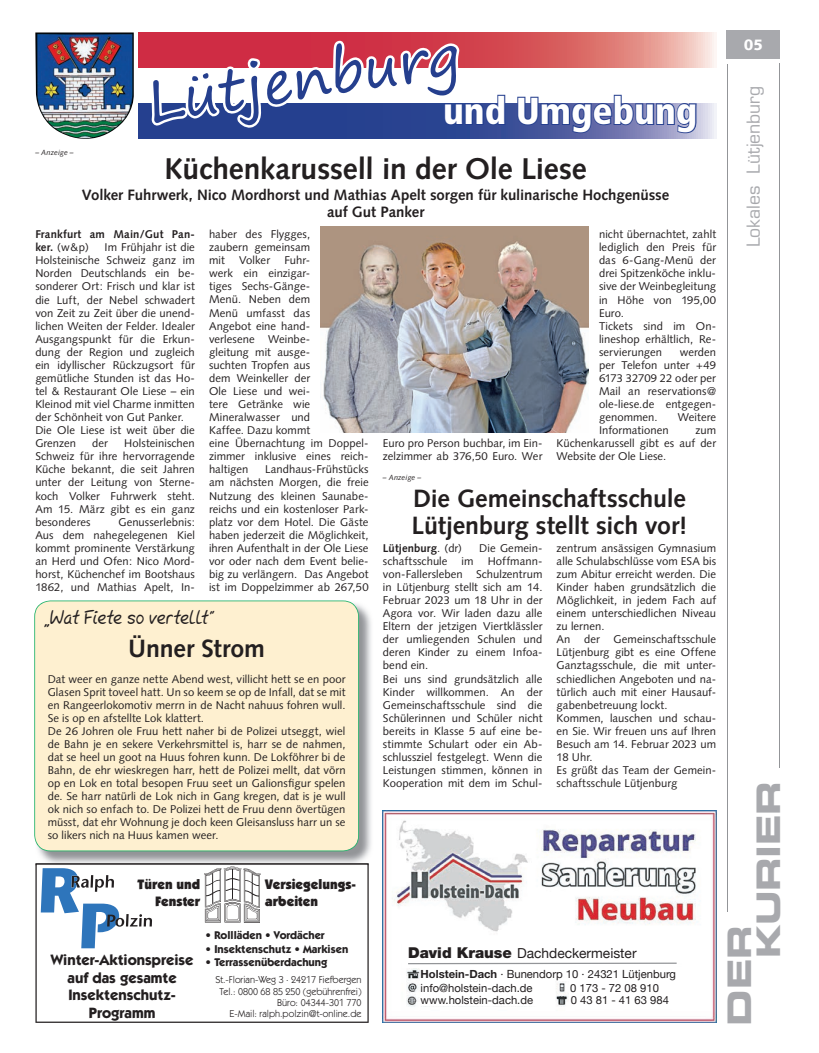
<style>
.page{position:relative;width:819px;height:1053px;background:#fff}
.page>*{position:absolute;margin:0;border:0;box-sizing:border-box;transform-origin:0 0}
.t1{font:57.5px "Segoe Print";color:#253f8e}
.t2{font:900 condensed 37.5px "Frutiger LT Std";color:#fff}
.t3{font:32.5px/28.9px "Eurostile LT Std Bold Ex 2";letter-spacing:-.01em;color:#a8a9ad}
.t4{font:700 30px "Syntax LT Std";letter-spacing:-.005em;color:#231f20}
.t5{font:700 25px/27.5px "Syntax LT Std";letter-spacing:-.005em;color:#231f20}
.t6{font:18.75px "Mcgannahan";letter-spacing:-.01em;color:#231f20;scale:.95 1}
.t7{font:17.5px "Eurostile LT Std";color:#a8a9ad}
.t8{font:700 15px/17.5px "Syntax LT Std";letter-spacing:-.005em;color:#231f20;text-align:center}
.t9{font:700 15px/17.5px "Itc Kabel";color:#231f20;text-align:center}
.t10{font:900 15px "Syntax LT Std";color:#fff}
.t11{font:900 13.75px/16.5px "Itc Kabel";color:#231f20;text-align:right}
.t12{font:13.75px "Helvetica Neue";color:#231f20}
.t13{font:11.25px/13px "Syntax";letter-spacing:.005em;color:#231f20}
.t14{font:11.25px/13.5px "Helvetica Neue";color:#231f20}
.t15{font:700 11.25px "Itc Kabel";color:#231f20}
.t16{font:700 11.25px/13px "Syntax";letter-spacing:.01em;color:#231f20}
.t17{font:10px/11.2px "Itc Kabel";color:#231f20;text-align:right}
.t18{font:italic 7.5px "Syntax LT Std";letter-spacing:.015em;color:#231f20}
.s1{font-weight:400}
.s2{font-weight:900;font-size:15px}
.s3{font-weight:700}
</style>
<div class="page">
<hr style="left:726px;top:64px;width:1px;height:847px;background:#939598">
<hr style="left:779px;top:64px;width:1px;height:703px;background:#939598">
<div style="left:726px;top:30px;width:54px;height:29px;background:#a8a9ad"></div>
<svg style="left:35px;top:865px;width:333px;height:157px"></svg>
<img style="left:383px;top:810px;width:333px;height:212px">
<div style="left:420px;top:967px;width:134px;height:38px;background:#fff"></div>
<div style="left:548px;top:966px;width:136px;height:14px;background:#fff"></div>
<div style="left:569px;top:979px;width:121px;height:29px;background:#fff"></div>
<div style="left:402px;top:943px;width:274px;height:24px;background:#fff"></div>
<svg style="left:408px;top:961px;width:270px;height:3px"></svg>
<svg style="left:138px;top:103px;width:578px;height:36px;background:#7f89ba"></svg>
<svg style="left:138px;top:32px;width:578px;height:36px;background:#dd7173"></svg>
<svg style="left:516px;top:94px;width:181px;height:40px"></svg>
<img style="left:35px;top:32px;width:99px;height:107px">
<svg style="left:146px;top:38px;width:360px;height:101px"></svg>
<img style="left:321px;top:227px;width:267px;height:205px">
<img style="left:39px;top:605px;width:332px;height:260px">
<img style="left:35px;top:863px;width:333px;height:2px">
<div style="left:34px;top:600px;width:325px;height:251px;background:#fef0d0"></div>
<p class="t18" style="left:35px;top:148px;width:40px">– Anzeige –</p>
<p class="t1" style="left:139px;top:52px;width:317px;rotate:-9deg">Lütjenburg</p>
<p class="t2" style="left:443px;top:88px;width:256px">und Umgebung</p>
<p class="t4" style="left:164px;top:151px;width:423px">Kü chenkarussell in der Ole Liese</p>
<p class="t8" style="left:82px;top:186px;width:589px">Volker Fuhrwerk, Nico Mordhorst und Mathias Apelt sorgen fü r kulinarische Hochgenü sse auf Gut Panker</p>
<p class="t16" style="left:35px;top:228px;width:161px">Frankfurt am Main/Gut Pan&shy;ker. <span class="s1">(w&amp;p)</span></p>
<p class="t13" style="left:35px;top:241px;width:161px;text-indent:69px">Im Frü hjahr ist die<br>Holsteinische Schweiz ganz im<br>Norden Deutschlands ein be&shy;sonderer Ort: Frisch und klar ist die Luft, der Nebel schwadert von Zeit zu Zeit ü ber die unend&shy;lichen Weiten der Felder. Idealer<br>Ausgangspunkt fü r die Erkun&shy;dung der Region und zugleich ein idyllischer Rü ckzugsort fü r gemü tliche Stunden ist das Ho&shy;tel &amp; Restaurant Ole Liese – ein<br>Kleinod mit viel Charme inmitten der Schö nheit von Gut Panker.<br>Die Ole Liese ist weit ü ber die<br>Grenzen</p>
<p class="t13" style="left:35px;top:437px;width:161px;text-align:justify;text-indent:89px">Holsteinischen Schweiz fü r ihre hervorragende Kü che bekannt, die seit Jahren unter der Leitung von Sterne&shy;koch Volker Fuhrwerk steht.<br>Am 15. Mä rz gibt es ein ganz besonderes</p>
<p class="t13" style="left:92px;top:437px;width:17px">der</p>
<p class="t13" style="left:35px;top:515px;width:161px;text-align:justify;text-indent:83px">Genusserlebnis:<br>Aus dem nahegelegenen Kiel kommt prominente Verstä rkung an Herd und Ofen: Nico Mord&shy;horst, Kü chenchef im Bootshaus 1862, und Mathias Apelt, In-</p>
<p class="t13" style="left:209px;top:228px;width:103px;text-align:justify">haber des Flygges, zaubern gemeinsam mit</p>
<p class="t13" style="left:209px;top:254px;width:161px;text-indent:75px">Fuhr-<br>werk ein einzigar-<br>tiges Sechs-Gä nge-<br>Menü . Neben dem<br>Menü umfasst das<br>Angebot eine hand-<br>verlesene Weinbe-<br>gleitung mit ausge-<br>suchten Tropfen aus<br>dem Weinkeller der<br>Ole Liese und wei-<br>tere Geträ nke wie<br>Mineralwasser und<br>Kaffee. Dazu kommt<br>eine Ü bernachtung im Doppel&shy;zimmer inklusive eines reich&shy;haltigen</p>
<p class="t13" style="left:239px;top:254px;width:32px">Volker</p>
<p class="t13" style="left:209px;top:463px;width:161px;text-align:justify;text-indent:56px">Landhaus-Frü hstü cks am nä chsten Morgen, die freie Nutzung des kleinen Saunabe&shy;reichs und ein kostenloser Park&shy;platz vor dem Hotel. Die Gä ste haben jederzeit die Mö glichkeit, ihren Aufenthalt in der Ole Liese vor oder nach dem Event belie&shy;big zu verlä ngern. Das Angebot ist im Doppelzimmer ab 267,50</p>
<p class="t6" style="left:44px;top:605px;width:182px">„Wat Fiete so vertellt“</p>
<p class="t5" style="left:128px;top:635px;width:138px">Ünner Strom</p>
<p class="t13" style="left:48px;top:672px;width:299px">Dat weer en ganze nette Abend west, villicht hett se en poor Glasen Sprit toveel hatt. Un so keem se op de Infall, dat se mit en Rangeerlokomotiv merrn in de Nacht nahuus fohren wull.<br>Se is op en afstellte Lok klattert.<br>De 26 Johren ole Fruu hett naher bi de Polizei utseggt, wiel de Bahn je en sekere Verkehrsmittel is, harr se de nahmen, dat se heel un goot na Huus fohren kunn. De Lokföhrer bi de Bahn, de ehr wieskregen harr, hett de Polizei mellt, dat vörn op en Lok en total besopen Fruu seet un Galionsfigur spelen de. Se harr natürli de Lok nich in Gang kregen, dat is je wull ok nich so enfach to. De Polizei hett de Fruu denn övertügen müsst, dat ehr Wohnung je doch keen Gleisansluss harr un se so likers nich na Huus kamen weer.</p>
<p class="t13" style="left:599px;top:228px;width:119px">nicht ü bernachtet, zahlt lediglich den Preis fü r das 6-Gang-Menü der drei Spitzenkö che inklu&shy;sive der Weinbegleitung in Hö he von 195,00<br>Euro.<br>Tickets sind im On&shy;lineshop erhä ltlich, Re&shy;servierungen</p>
<p class="t13" style="left:599px;top:345px;width:118px;text-align:justify;text-indent:81px">werden per Telefon unter +49<br>6173 32709 22 oder per Mail an reservations@ ole-liese.de entgegen&shy;genommen.</p>
<p class="t13" style="left:677px;top:411px;width:40px">Weitere</p>
<p class="t13" style="left:599px;top:424px;width:71px">Informationen</p>
<p class="t13" style="left:556px;top:424px;width:161px;text-align:justify;text-indent:139px">zum Kü chenkarussell gibt es auf der Website der Ole Liese.</p>
<p class="t5" style="left:411px;top:484px;width:277px">Die Gemeinschaftsschule<br>Lütjenburg stellt sich vor!</p>
<p class="t16" style="left:383px;top:541px;width:81px">Lütjenburg<span class="s1">. (dr)</span></p>
<p class="t13" style="left:479px;top:541px;width:65px">Die Gemein-</p>
<p class="t13" style="left:383px;top:554px;width:66px">schaftsschule</p>
<p class="t13" style="left:461px;top:554px;width:13px">im</p>
<p class="t13" style="left:383px;top:437px;width:161px">Euro pro Person buchbar, im Ein&shy;zelzimmer ab 376,50 Euro. Wer</p>
<p class="t18" style="left:383px;top:473px;width:40px">– Anzeige –</p>
<p class="t13" style="left:556px;top:541px;width:161px">zentrum ansässigen Gymnasium alle Schulabschlüsse vom ESA bis zum Abitur erreicht werden. Die<br>Kinder haben grundsätzlich die<br>Möglichkeit, in jedem Fach auf einem unterschiedlichen Niveau zu lernen.<br>An der Gemeinschaftsschule<br>Lütjenburg gibt es eine Offene<br>Ganztagsschule, die mit unter&shy;schiedlichen Angeboten und na&shy;türlich auch mit einer Hausauf&shy;gabenbetreuung lockt.<br>Kommen, lauschen und schau&shy;en Sie. Wir freuen uns auf Ihren<br>Besuch am 14. Februar 2023 um<br>18 Uhr.<br>Es grüßt das Team der Gemein&shy;schaftsschule Lütjenburg</p>
<p class="t13" style="left:383px;top:554px;width:161px;text-indent:105px">Hoffmann&shy;von-Fallersleben Schulzentrum in Lütjenburg stellt sich am 14.<br>Februar 2023 um 18 Uhr in der<br>Agora vor. Wir laden dazu alle<br>Eltern der jetzigen Viertklässler der umliegenden Schulen und deren Kinder zu einem Infoa&shy;bend ein.<br>Bei uns sind grundsätzlich alle<br>Kinder willkommen. An der<br>Gemeinschaftsschule sind die<br>Schülerinnen und Schüler nicht bereits in Klasse 5 auf eine be&shy;stimmte Schulart oder ein Ab&shy;schlussziel festgelegt. Wenn die<br>Leistungen stimmen, können in<br>Kooperation mit dem im Schul-</p>
<p class="t11" style="left:138px;top:875px;width:64px">Türen und<br>Fenster</p>
<p class="t11" style="left:265px;top:875px;width:92px;text-align:left">Versiegelungs&shy;arbeiten</p>
<p class="t15" style="left:206px;top:928px;width:120px">• Rollläden • Vordächer</p>
<p class="t15" style="left:206px;top:941px;width:144px">• Insektenschutz • Markisen</p>
<p class="t15" style="left:206px;top:955px;width:123px">• Terrassenüberdachung</p>
<p class="t17" style="left:215px;top:974px;width:148px">St.-Florian-Weg 3 · 24217 Fiefbergen<br>Tel.: 0800 68 85 250 (gebührenfrei)<br>Büro: 04344-301 770<br>E-Mail: ralph.polzin@t-online.de</p>
<p class="t9" style="left:51px;top:951px;width:144px">Winter-Aktionspreise auf das gesamte<br>Insektenschutz-<br>Programm</p>
<p class="t12" style="left:408px;top:942px;width:230px"><span class="s2">David Krause</span> Dachdeckermeister</p>
<p class="t14" style="left:420px;top:967px;width:257px"><span class="s3">Holstein-Dach</span> · Bunendorp 10 · 24321 Lütjenburg info@holstein-dach.de</p>
<p class="t14" style="left:570px;top:981px;width:90px">0 173 - 72 08 910</p>
<p class="t14" style="left:420px;top:993px;width:114px">www.holstein-dach.de</p>
<p class="t14" style="left:570px;top:993px;width:100px">0 43 81 - 41 63 984</p>
<p class="t10" style="left:743px;top:36px;width:21px">05</p>
<p class="t7" style="left:743px;top:247px;width:163px;rotate:-90deg">Lokales Lütjenburg</p>
<p class="t3" style="left:724px;top:958px;width:179px;text-indent:-67px;rotate:-90deg">DER<br>KURIER</p>
</div>
